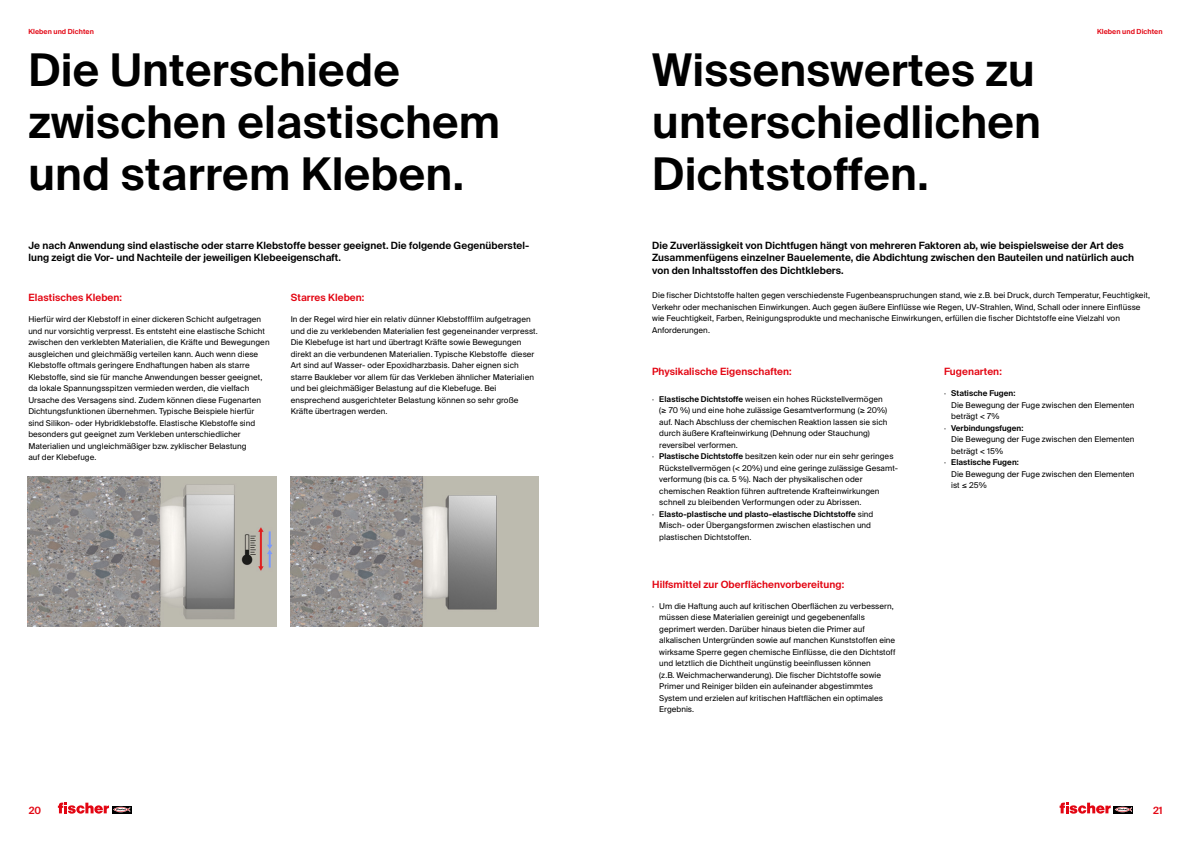
<style>
.page{position:relative;width:1191px;height:842px;background:#fff}
.page>*{position:absolute;margin:0;border:0;box-sizing:border-box;transform-origin:0 0}
.CB_AF_01_HEAD_45PT_S{font:600 45px/52px "fischerstrong";letter-spacing:.005em;color:#000}
.CB_AF_02_SUBHEAD_SB{font:600 10px/12.5px "fischerstrong";letter-spacing:.005em;color:#000}
.CB_AF_02_SUBHEAD_SB-2{font:600 10px "fischerstrong";letter-spacing:.005em;color:#e30613}
.CB_AF_03_COPY_REG{font:8px/11.5px "fischerstrong";letter-spacing:.005em;color:#000}
.CB_AF_02_SUBHEAD_SB-3{font:8px/11.5px "fischerstrong";letter-spacing:.005em;color:#000}
.t1{font:600 7px "fischerstrong";letter-spacing:.005em;color:#e30613}
.s1{font-weight:600}
</style>
<div class="page">
<svg style="left:58px;top:803px;width:72px;height:11px"></svg>
<div style="left:1113px;top:806px;width:20px;height:7px;background:#000"></div>
<svg style="left:1059px;top:803px;width:73px;height:11px"></svg>
<img style="left:28px;top:477px;width:248px;height:149px">
<img style="left:291px;top:477px;width:248px;height:149px">
<p class="t1" style="left:28px;top:27px;width:67px">Kleben und Dichten</p>
<p class="t1" style="left:1097px;top:27px;width:67px">Kleben und Dichten</p>
<p class="CB_AF_01_HEAD_45PT_S" style="left:28px;top:44px;width:473px">Die Unterschiede zwischen elastischem und starrem Kleben.</p>
<p class="CB_AF_01_HEAD_45PT_S" style="left:652px;top:44px;width:390px">Wissenswertes zu unterschiedlichen<br>Dichtstoffen.</p>
<p class="CB_AF_02_SUBHEAD_SB" style="left:28px;top:239px;width:502px">Je nach Anwendung sind elastische oder starre Klebstoffe besser geeignet. Die folgende Gegenüberstel&shy;lung zeigt die Vor- und Nachteile der jeweiligen Klebeeigenschaft.</p>
<p class="CB_AF_02_SUBHEAD_SB-2" style="left:28px;top:291px;width:95px">Elastisches Kleben:</p>
<p class="CB_AF_03_COPY_REG" style="left:28px;top:314px;width:243px">Hierfür wird der Klebstoff in einer dickeren Schicht aufgetragen und nur vorsichtig verpresst. Es entsteht eine elastische Schicht zwischen den verklebten Materialien, die Kräfte und Bewegungen ausgleichen und gleichmäßig verteilen kann. Auch wenn diese Klebstoffe oftmals geringere Endhaftungen haben als starre Klebstoffe, sind sie für manche Anwendungen besser geeignet, da lokale Spannungsspitzen vermieden werden, die vielfach Ursache des Versagens sind. Zudem können diese Fugenarten Dichtungsfunktionen übernehmen. Typische Beispiele hierfür sind Silikon- oder Hybridklebstoffe. Elastische Klebstoffe sind besonders gut geeignet zum Verkleben unterschiedlicher Materialien und ungleichmäßiger bzw. zyklischer Belastung<br>auf der Klebefuge.</p>
<p class="CB_AF_02_SUBHEAD_SB-2" style="left:291px;top:291px;width:75px">Starres Kleben:</p>
<p class="CB_AF_03_COPY_REG" style="left:291px;top:314px;width:248px">In der Regel wird hier ein relativ dünner Klebstofffilm aufgetragen und die zu verklebenden Materialien fest gegeneinander verpresst.<br>Die Klebefuge ist hart und übertragt Kräfte sowie Bewegungen direkt an die verbundenen Materialien. Typische Klebstoffe dieser Art sind auf Wasser- oder Epoxidharzbasis. Daher eignen sich starre Baukleber vor allem für das Verkleben ähnlicher Materialien und bei gleichmäßiger Belastung auf die Klebefuge. Bei ensprechend ausgerichteter Belastung können so sehr große Kräfte übertragen werden.</p>
<p class="CB_AF_02_SUBHEAD_SB" style="left:652px;top:239px;width:483px">Die Zuverlässigkeit von Dichtfugen hängt von mehreren Faktoren ab, wie beispielsweise der Art des<br>Zusammenfügens einzelner Bauelemente, die Abdichtung zwischen den Bauteilen und natürlich auch von den Inhaltsstoffen des Dichtklebers.</p>
<p class="CB_AF_02_SUBHEAD_SB-3" style="left:652px;top:290px;width:499px">Die fischer Dichtstoffe halten gegen verschiedenste Fugenbeanspruchungen stand, wie z.B. bei Druck, durch Temperatur, Feuchtigkeit, Verkehr oder mechanischen Einwirkungen. Auch gegen äußere Einflüsse wie Regen, UV-Strahlen, Wind, Schall oder innere Einflüsse wie Feuchtigkeit, Farben, Reinigungsprodukte und mechanische Einwirkungen, erfüllen die fischer Dichtstoffe eine Vielzahl von Anforderungen.</p>
<p class="CB_AF_02_SUBHEAD_SB-2" style="left:652px;top:366px;width:141px">Physikalische Eigenschaften:</p>
<p class="CB_AF_02_SUBHEAD_SB-2" style="left:944px;top:366px;width:59px">Fugenarten:</p>
<p class="CB_AF_03_COPY_REG" style="left:659px;top:393px;width:230px;text-indent:-7px">· <span class="s1">Elastische Dichtstoffe</span> weisen ein hohes Rückstellvermögen (≥ 70 %) und eine hohe zulässige Gesamtverformung (≥ 20%) auf. Nach Abschluss der chemischen Reaktion lassen sie sich durch äußere Krafteinwirkung (Dehnung oder Stauchung) reversibel verformen.</p>
<p class="CB_AF_03_COPY_REG" style="left:659px;top:451px;width:240px;text-indent:-7px">· <span class="s1">Plastische Dichtstoffe</span> besitzen kein oder nur ein sehr geringes Rückstellvermögen (&lt; 20%) und eine geringe zulässige Gesamt&shy;verformung (bis ca. 5 %). Nach der physikalischen oder chemischen Reaktion führen auftretende Krafteinwirkungen schnell zu bleibenden Verformungen oder zu Abrissen.</p>
<p class="CB_AF_03_COPY_REG" style="left:659px;top:508px;width:216px;text-indent:-7px">· <span class="s1">Elasto-plastische und plasto-elastische Dichtstoffe</span> sind<br>Misch- oder Übergangsformen zwischen elastischen und plastischen Dichtstoffen.</p>
<p class="CB_AF_02_SUBHEAD_SB-2" style="left:652px;top:579px;width:193px">Hilfsmittel zur Oberflächenvorbereitung:</p>
<p class="CB_AF_03_COPY_REG" style="left:659px;top:600px;width:238px;text-indent:-7px">· Um die Haftung auch auf kritischen Oberflächen zu verbessern, müssen diese Materialien gereinigt und gegebenenfalls geprimert werden. Darüber hinaus bieten die Primer auf alkalischen Untergründen sowie auf manchen Kunststoffen eine wirksame Sperre gegen chemische Einflüsse, die den Dichtstoff und letztlich die Dichtheit ungünstig beeinflussen können<br>(z.B. Weichmacherwanderung). Die fischer Dichtstoffe sowie Primer und Reiniger bilden ein aufeinander abgestimmtes System und erzielen auf kritischen Haftflächen ein optimales Ergebnis.</p>
<p class="CB_AF_03_COPY_REG" style="left:951px;top:388px;width:185px;text-indent:-7px">· <span class="s1">Statische Fugen:<br></span>Die Bewegung der Fuge zwischen den Elementen beträgt &lt; 7%</p>
<p class="CB_AF_03_COPY_REG" style="left:951px;top:422px;width:185px;text-indent:-7px">· <span class="s1">Verbindungsfugen:<br></span>Die Bewegung der Fuge zwischen den Elementen beträgt &lt; 15%</p>
<p class="CB_AF_03_COPY_REG" style="left:951px;top:457px;width:185px;text-indent:-7px">· <span class="s1">Elastische Fugen:<br></span>Die Bewegung der Fuge zwischen den Elementen ist ≤ 25%</p>
<p class="CB_AF_02_SUBHEAD_SB-2" style="left:29px;top:804px;width:14px">20</p>
<p class="CB_AF_02_SUBHEAD_SB-2" style="left:1153px;top:804px;width:11px">21</p>
</div>
